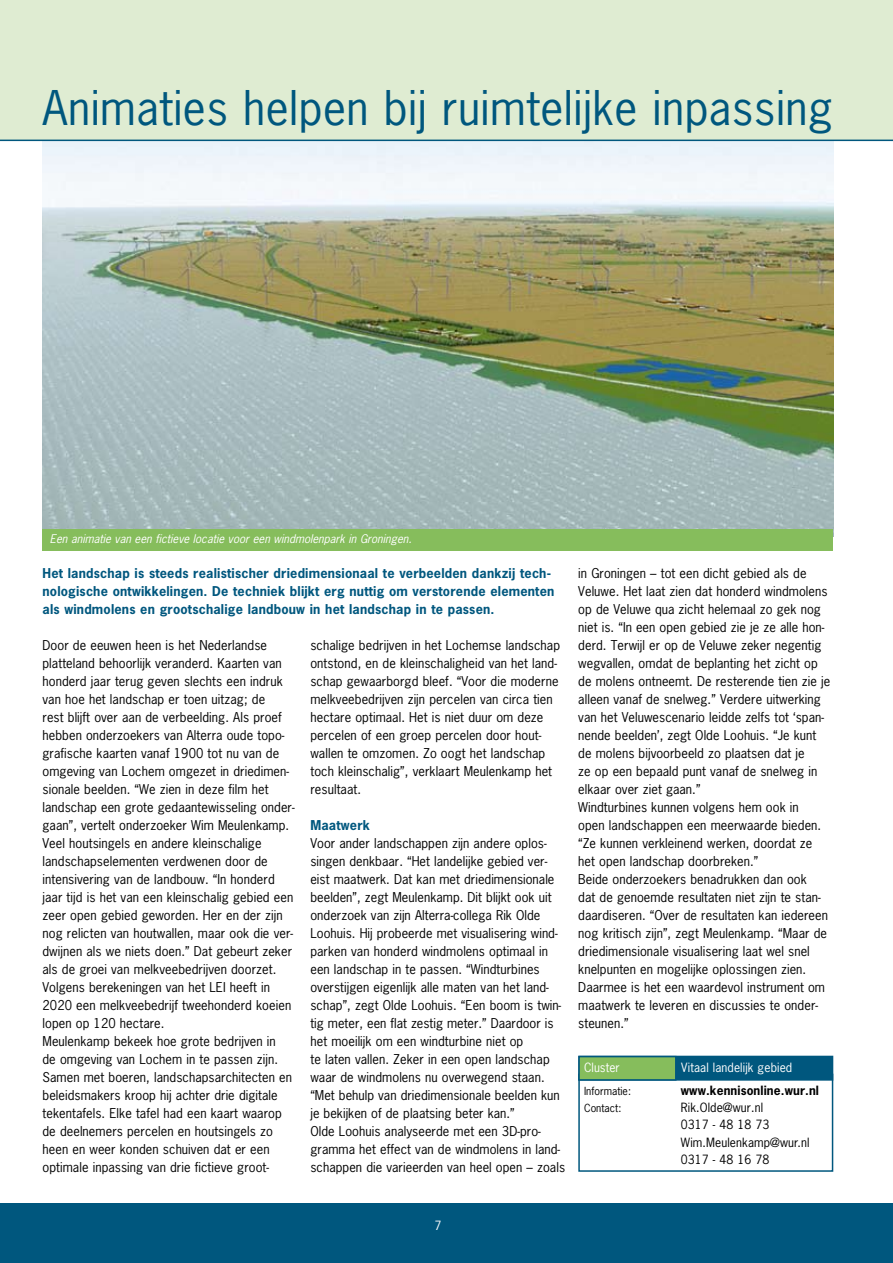
<style>
.page{position:relative;width:893px;height:1263px;background:#fff}
.page>*{position:absolute;margin:0;border:0;box-sizing:border-box;transform-origin:0 0}
.t1{font:45px "News Gothic Std";letter-spacing:.01em;color:#00577e}
.t2{font:12.75px/18px "News Gothic Std";letter-spacing:.005em;color:#000}
.t3{font:700 12.75px/18px "News Gothic Std";letter-spacing:.015em;color:#00577e}
.t4{font:12px/17.2px "News Gothic Std";letter-spacing:.01em;color:#000}
.t5{font:12px "News Gothic Std";letter-spacing:.01em;color:#fff}
.t6{font:700 12px "News Gothic Std";letter-spacing:.01em;color:#000}
.t7{font:italic 11.25px "News Gothic Std";color:#fff}
.t8{font:10.5px "News Gothic Std";color:#000}
</style>
<div class="page">
<div style="left:0;top:0;width:893px;height:140px;background:#dfecd2"></div>
<div style="left:0;top:1203px;width:893px;height:60px;background:#00577e"></div>
<img style="left:43px;top:141px;width:790px;height:388px">
<div style="left:43px;top:529px;width:790px;height:21px;background:#86bd5c"></div>
<hr style="left:0;top:140px;width:893px;height:1px;background:#00577e">
<div style="left:578px;top:1074px;width:255px;height:98px;border:2px solid #00577e"></div>
<div style="left:579px;top:1056px;width:253px;height:24px;background:#00577e"></div>
<div style="left:578px;top:1056px;width:255px;height:25px;border:2px solid #00577e"></div>
<div style="left:579px;top:1056px;width:97px;height:24px;background:#86bd5c"></div>
<div style="left:578px;top:1056px;width:98px;height:25px;border:2px solid #00577e"></div>
<h1 class="t1" style="left:43px;top:79px;width:792px">Animaties helpen bij ruimtelijke inpassing</h1>
<p class="t7" style="left:50px;top:531px;width:366px">Een animatie van een fictieve locatie vooreen windmolenparkin Groningen.</p>
<p class="t3" style="left:43px;top:564px;width:513px">Het landschap is steeds realistischer driedimensionaal te verbeelden dankzij tech&shy;nologische ontwikkelingen. De techniek blijkt erg nuttig om verstorende elementen als windmolens en grootschalige landbouw in het landschap in te passen.</p>
<p class="t2" style="left:310px;top:636px;width:251px">schalige bedrijven in het Lochemse landschap ontstond, en de kleinschaligheid van het land&shy;schap gewaarborgd bleef. “Voor die moderne melkveebedrijven zijn percelen van circa tien hectare optimaal. Het is niet duur om deze percelen of een groep percelen door hout&shy;wallen te omzomen. Zo oogt het landschap toch kleinschalig”, verklaart Meulenkamp het resultaat.</p>
<p class="t3" style="left:310px;top:816px;width:61px">Maatwerk</p>
<p class="t2" style="left:310px;top:834px;width:256px">Voor ander landschappen zijn andere oplos&shy;singen denkbaar. “Het landelijke gebied ver&shy;eist maatwerk. Dat kan met driedimensionale beelden”, zegt Meulenkamp. Dit blijkt ook uit onderzoek van zijn Alterra-collega Rik Olde Loohuis. Hij probeerde met visualisering wind&shy;parken van honderd windmolens optimaal in een landschap in te passen. “Windturbines overstijgen eigenlijk alle maten van het land&shy;schap”, zegt Olde Loohuis. “Een boom is twin&shy;tig meter, een flat zestig meter.” Daardoor is het moeilijk om een windturbine niet op<br>te laten vallen. Zeker in een open landschap waar de windmolens nu overwegend staan. “Met behulp van driedimensionale beelden kun je bekijken of de plaatsing beter kan.”<br>Olde Loohuis analyseerde met een 3D-pro&shy;gramma het effect van de windmolens in land&shy;schappen die varieerden van heel open – zoals</p>
<p class="t2" style="left:43px;top:636px;width:254px">Door de eeuwen heen is het Nederlandse platteland behoorlijk veranderd. Kaarten van honderd jaar terug geven slechts een indruk van hoe het landschap er toen uitzag; de<br>rest blijft over aan de verbeelding. Als proef hebben onderzoekers van Alterra oude topo&shy;grafische kaarten vanaf 1900 tot nu van de omgeving van Lochem omgezet in driedimen&shy;sionale beelden. “We zien in deze film het landschap een grote gedaantewisseling onder&shy;gaan”, vertelt onderzoeker Wim Meulenkamp.<br>Veel houtsingels en andere kleinschalige landschapselementen verdwenen door de intensivering van de landbouw. “In honderd jaar tijd is het van een kleinschalig gebied een zeer open gebied geworden. Her en der zijn nog relicten van houtwallen, maar ook die ver&shy;dwijnen als we niets doen.” Dat gebeurt zeker als de groei van melkveebedrijven doorzet.<br>Volgens berekeningen van het LEI heeft in 2020 een melkveebedrijf tweehonderd koeien lopen op 120 hectare.<br>Meulenkamp bekeek hoe grote bedrijven in<br>de omgeving van Lochem in te passen zijn.<br>Samen met boeren, landschapsarchitecten en beleidsmakers kroop hij achter drie digitale tekentafels. Elke tafel had een kaart waarop de deelnemers percelen en houtsingels zo heen en weer konden schuiven dat er een optimale inpassing van drie fictieve groot-</p>
<p class="t2" style="left:578px;top:564px;width:254px">in Groningen – tot een dicht gebied als de Veluwe. Het laat zien dat honderd windmolens op de Veluwe qua zicht helemaal zo gek nog niet is. “In een open gebied zie je ze alle hon&shy;derd. Terwijl er op de Veluwe zeker negentig wegvallen, omdat de beplanting het zicht op de molens ontneemt. De resterende tien zie je alleen vanaf de snelweg.” Verdere uitwerking van het Veluwescenario leidde zelfs tot ‘span&shy;nende beelden’, zegt Olde Loohuis. “Je kunt de molens bijvoorbeeld zo plaatsen dat je<br>ze op een bepaald punt vanaf de snelweg in elkaar over ziet gaan.”<br>Windturbines kunnen volgens hem ook in<br>open landschappen een meerwaarde bieden. “Ze kunnen verkleinend werken, doordat ze het open landschap doorbreken.”<br>Beide onderzoekers benadrukken dan ook<br>dat de genoemde resultaten niet zijn te stan&shy;daardiseren. “Over de resultaten kan iedereen nog kritisch zijn”, zegt Meulenkamp. “Maar de driedimensionale visualisering laat wel snel knelpunten en mogelijke oplossingen zien.<br>Daarmee is het een waardevol instrument om maatwerk te leveren en discussies te onder&shy;steunen.”</p>
<p class="t5" style="left:584px;top:1060px;width:37px">Cluster</p>
<p class="t5" style="left:681px;top:1060px;width:113px">Vitaal landelijk gebied</p>
<p class="t8" style="left:584px;top:1084px;width:48px">Informatie:</p>
<p class="t6" style="left:681px;top:1082px;width:140px">www.kennisonline.wur.nl</p>
<p class="t8" style="left:584px;top:1101px;width:39px">Contact:</p>
<p class="t4" style="left:681px;top:1099px;width:130px">Rik.Olde@wur.nl<br>0317 - 48 18 73<br>Wim.Meulenkamp@wur.nl<br>0317 - 48 16 78</p>
</div>
